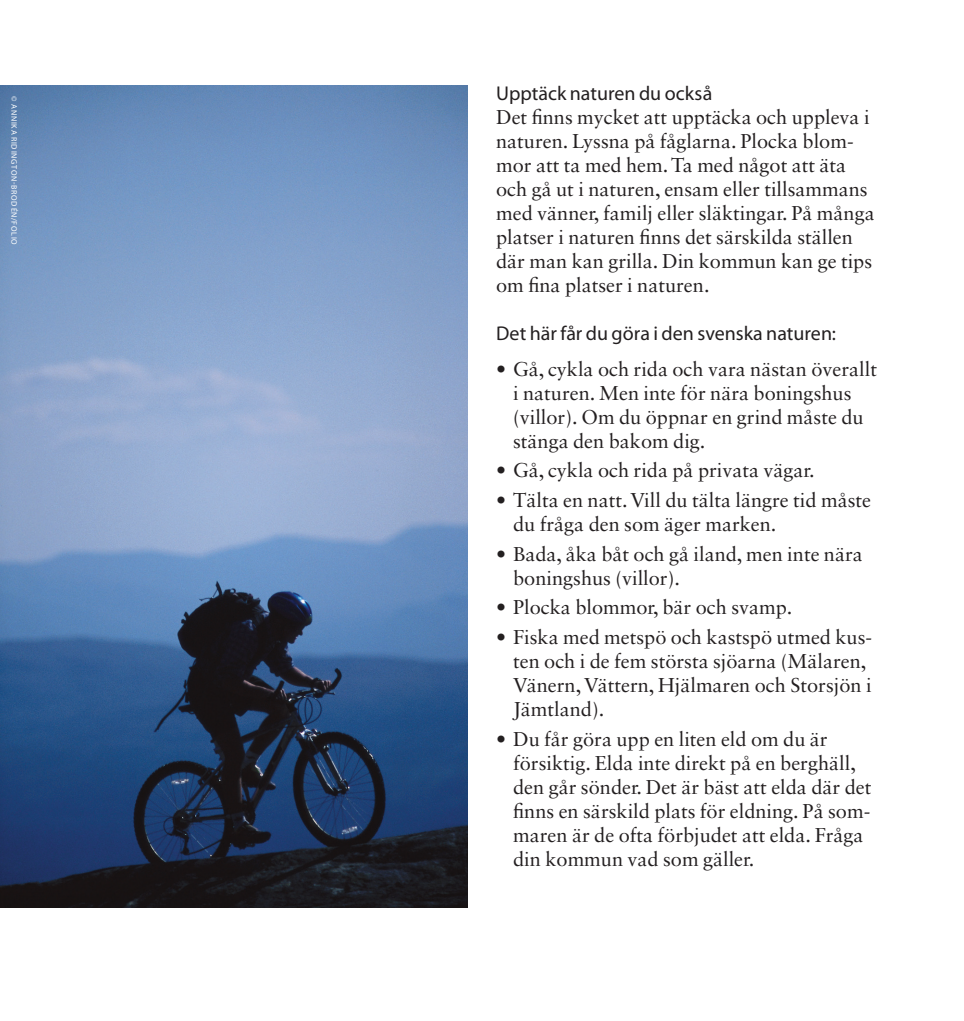
<style>
.page{position:relative;width:964px;height:1021px;background:#fff}
.page>*{position:absolute;margin:0;border:0;box-sizing:border-box;transform-origin:0 0}
.t1{font:20px/24px "Sabon LT Std";color:#231f20}
.t2{font:20px "Myriad Pro";color:#231f20}
.t3{font:8px "Myriad Pro";letter-spacing:.09em;color:#fff}
</style>
<div class="page">
<img style="left:0;top:85px;width:468px;height:822px">
<p class="t3" style="left:19px;top:96px;width:45px;rotate:90deg">© Annika Ridin</p>
<p class="t3" style="left:19px;top:159px;width:87px;rotate:90deg">gton-Brodén/Folio</p>
<p class="t2" style="left:496px;top:80px;width:218px">Upptäck naturen du också</p>
<p class="t1" style="left:496px;top:104px;width:380px">Det finns mycket att upptäcka och uppleva i naturen. Lyssna på fåglarna. Plocka blom&shy;mor att ta med hem. Ta med något att äta och gå ut i naturen, ensam eller tillsammans med vänner, familj eller släktingar. På många platser i naturen finns det särskilda ställen där man kan grilla. Din kommun kan ge tips om fina platser i naturen.</p>
<p class="t2" style="left:496px;top:320px;width:341px">Det här får du göra i den svenska naturen:</p>
<p class="t1" style="left:513px;top:356px;width:365px;text-indent:-17px">• Gå, cykla och rida och vara nästan överallt i naturen. Men inte för nära boningshus (villor). Om du öppnar en grind måste du stänga den bakom dig.</p>
<p class="t1" style="left:496px;top:458px;width:320px">• Gå, cykla och rida på privata vägar.</p>
<p class="t1" style="left:513px;top:488px;width:359px;text-indent:-17px">• Tälta en natt. Vill du tälta längre tid måste du fråga den som äger marken.</p>
<p class="t1" style="left:513px;top:541px;width:351px;text-indent:-17px">• Bada, åka båt och gå iland, men inte nära boningshus (villor).</p>
<p class="t1" style="left:496px;top:595px;width:298px">• Plocka blommor, bär och svamp.</p>
<p class="t1" style="left:513px;top:625px;width:360px;text-indent:-17px">• Fiska med metspö och kastspö utmed kus&shy;ten och i de fem största sjöarna (Mälaren, Vänern, Vättern, Hjälmaren och Storsjön i Jämtland).</p>
<p class="t1" style="left:513px;top:726px;width:360px;text-indent:-17px">• Du får göra upp en liten eld om du är försiktig. Elda inte direkt på en berghäll, den går sönder. Det är bäst att elda där det finns en särskild plats för eldning. På som&shy;maren är de ofta förbjudet att elda. Fråga din kommun vad som gäller.</p>
</div>
